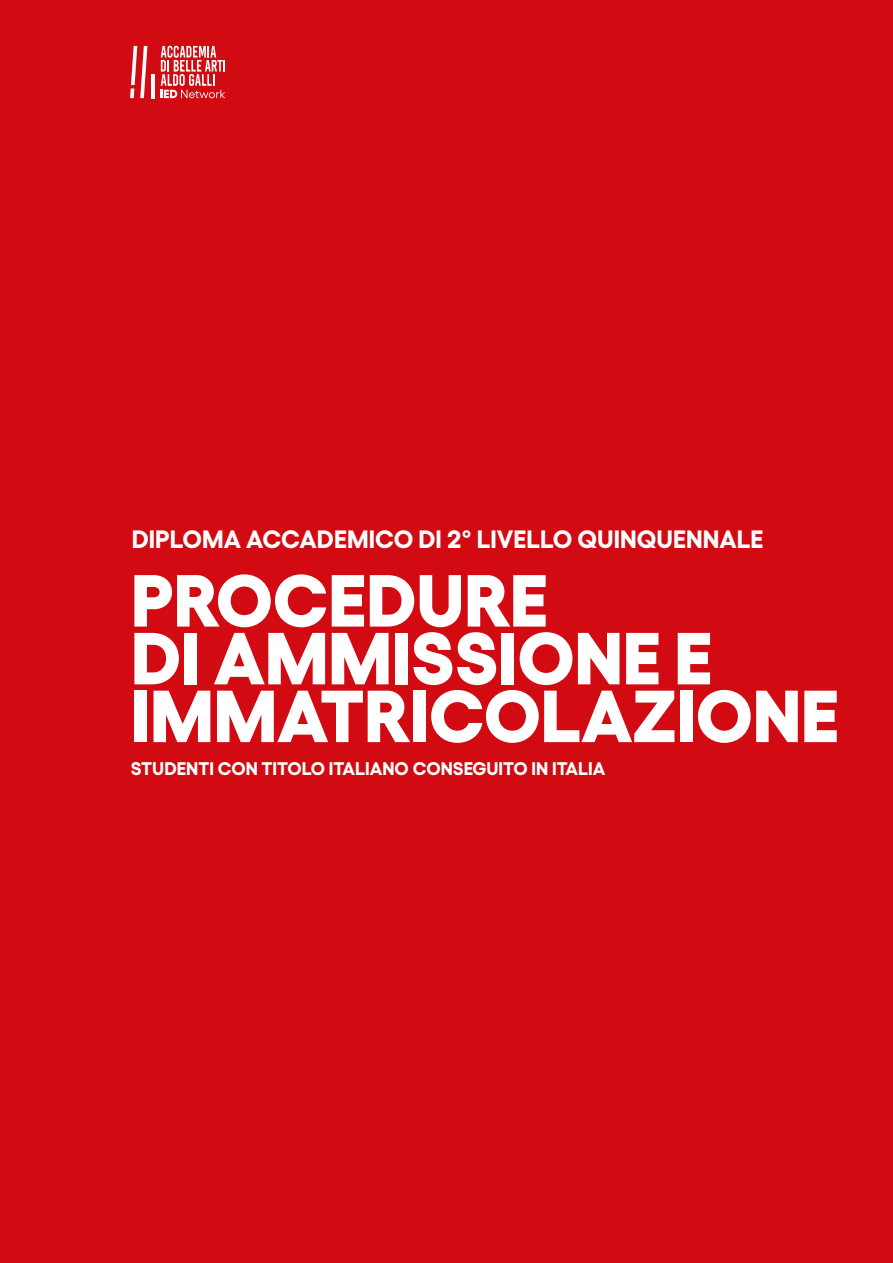
<style>
.page{position:relative;width:893px;height:1263px;background:#d20a11}
.page>*{position:absolute;margin:0;border:0;box-sizing:border-box;transform-origin:0 0}
.t1{font:800 73.5px/57.8px "Gellix";color:#fff}
.t2{font:700 25.05px "Gellix";color:#fff}
.t3{font:700 18.3px "Gellix";color:#fff}
</style>
<div class="page">
<hr style="left:151px;top:74px;width:3px;height:24px;background:#fff">
<svg style="left:130px;top:46px;width:17px;height:52px"></svg>
<svg style="left:161px;top:46px;width:64px;height:52px"></svg>
<h2 class="t2" style="left:132px;top:519px;width:633px">DIPLOMA ACCADEMICO DI 2° LIVELLO QUINQUENNALE</h2>
<h1 class="t1" style="left:131px;top:563px;width:709px">PROCEDURE<br>DI AMMISSIONE E<br>IMMATRICOLAZIONE</h1>
<p class="t3" style="left:131px;top:754px;width:476px">STUDENTI CON TITOLO ITALIANO CONSEGUITO IN ITALIA</p>
</div>
